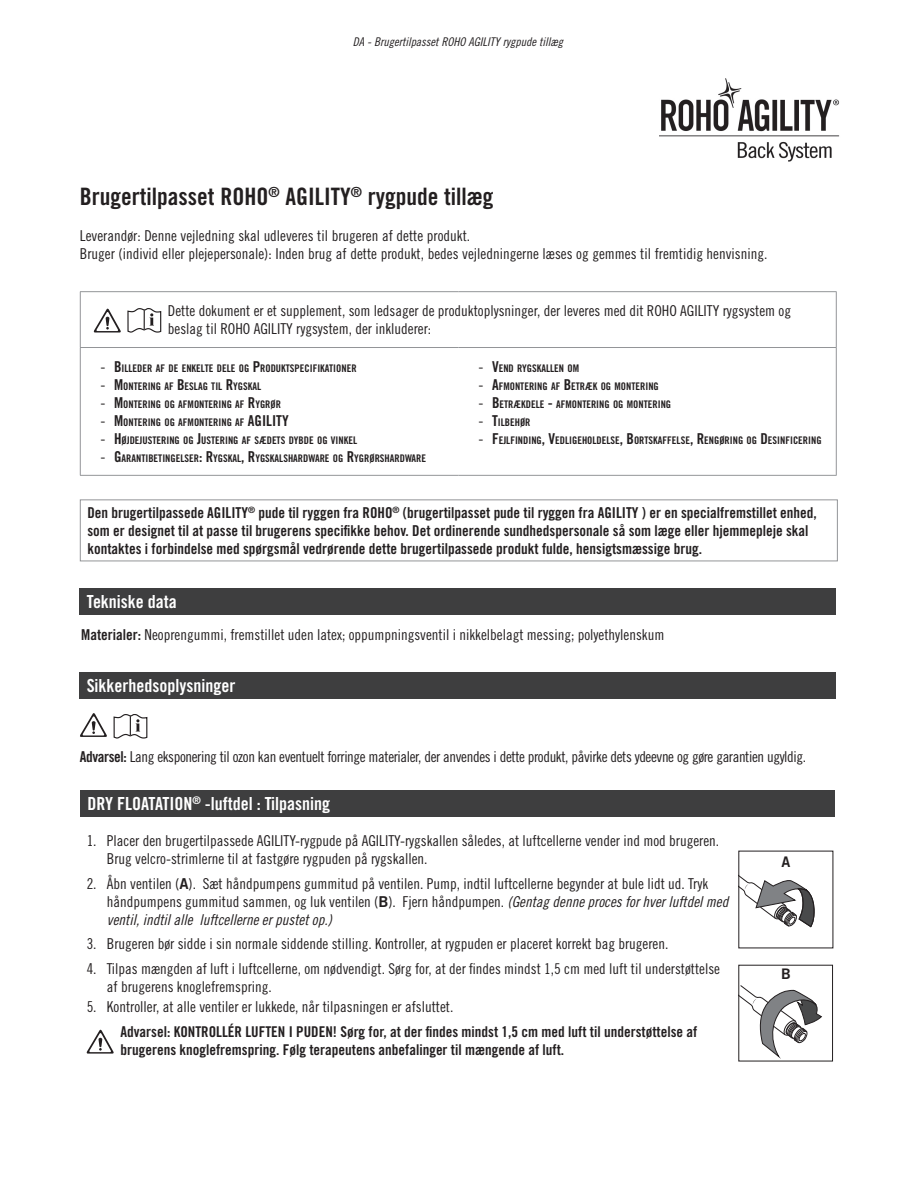
<style>
.page{position:relative;width:918px;height:1188px;background:#fff}
.page>*{position:absolute;margin:0;border:0;box-sizing:border-box;transform-origin:0 0}
.t1{font:24px "Trade Gothic LT Std Bd Cn 20";color:#231f20}
.t2{font:18px "Trade Gothic LT Std Bd Cn 20";color:#fff}
.t3{font:15px/18px "Trade Gothic LT Std Cn 18";color:#231f20}
.t4{font:15px/18px "Trade Gothic LT Std Bd Cn 20";color:#231f20}
.t5{font:15px "Trade Gothic LT Std Cn 18";letter-spacing:-.025em;color:#231f20}
.t6{font:15px "Trade Gothic LT Std Cn 18 Obl";color:#231f20}
.t7{font:14.85px/18px "Trade Gothic LT Std Bd Cn 20";color:#231f20}
.t8{font:14.85px/18px "Trade Gothic LT Std Cn 18";color:#231f20}
.t9{font:14.55px "Trade Gothic LT Std Bd 2";color:#231f20}
.t10{font:12px "Trade Gothic LT Std Cn 18 Obl";color:#231f20}
.t11{font:10.5px "Trade Gothic LT Std Bd Cn 20";color:#231f20}
.s1{font-family:"Trade Gothic LT Std Cn 18";font-size:15px}
.s2{font-size:15px}
.s3{font-family:"Trade Gothic LT Std Bd Cn 20"}
.s4{font-family:"Trade Gothic LT Std Bd 2"}
.s5{font-family:"Trade Gothic LT Std Cn 18 Obl"}
</style>
<div class="page">
<img style="left:659px;top:78px;width:181px;height:84px">
<div style="left:80px;top:499px;width:758px;height:62px;border:1px solid #939598"></div>
<div style="left:80px;top:588px;width:756px;height:26px;background:#3e3e3f"></div>
<div style="left:81px;top:790px;width:754px;height:26px;background:#3e3e3f"></div>
<svg style="left:87px;top:1030px;width:27px;height:24px"></svg>
<svg style="left:741px;top:877px;width:73px;height:50px"></svg>
<svg style="left:741px;top:985px;width:81px;height:72px"></svg>
<div style="left:80px;top:672px;width:756px;height:27px;background:#3e3e3f"></div>
<svg style="left:80px;top:713px;width:27px;height:24px"></svg>
<svg style="left:114px;top:714px;width:33px;height:24px"></svg>
<hr style="left:80px;top:291px;width:378px;height:1px;background:#939598">
<hr style="left:80px;top:292px;width:1px;height:55px;background:#939598">
<hr style="left:458px;top:291px;width:379px;height:1px;background:#939598">
<hr style="left:836px;top:292px;width:1px;height:55px;background:#939598">
<hr style="left:80px;top:347px;width:378px;height:1px;background:#939598">
<hr style="left:80px;top:348px;width:1px;height:127px;background:#939598">
<hr style="left:458px;top:347px;width:379px;height:1px;background:#939598">
<hr style="left:836px;top:348px;width:1px;height:127px;background:#939598">
<hr style="left:80px;top:475px;width:378px;height:1px;background:#939598">
<hr style="left:458px;top:475px;width:379px;height:1px;background:#939598">
<svg style="left:94px;top:309px;width:27px;height:24px"></svg>
<svg style="left:128px;top:308px;width:33px;height:25px"></svg>
<p class="t10" style="left:353px;top:35px;width:212px">DA - Brugertilpasset ROHO AGILITY rygpude tillæg</p>
<h1 class="t1" style="left:80px;top:182px;width:415px">Brugertilpasset ROHO<sup>®</sup> AGILITY<sup>®</sup> rygpude tillæg</h1>
<p class="t3" style="left:80px;top:227px;width:689px">Leverandør: Denne vejledning skal udleveres til brugeren af dette produkt.<br>Bruger (individ eller plejepersonale): Inden brug af dette produkt, bedes vejledningerne læses og gemmes til fremtidig henvisning.</p>
<p class="t3" style="left:168px;top:302px;width:625px">Dette dokument er et supplement, som ledsager de produktoplysninger, der leveres med dit ROHO AGILITY rygsystem og beslag til ROHO AGILITY rygsystem, der inkluderer:</p>
<p class="t11" style="left:101px;top:362px;width:258px"><span class="s1">-</span> <span class="s2">B</span>ILLEDER AF DE ENKELTE DELE OG <span class="s2">P</span>RODUKTSPECIFIKATIONER</p>
<p class="t11" style="left:101px;top:380px;width:162px"><span class="s1">-</span> <span class="s2">M</span>ONTERING AF <span class="s2">B</span>ESLAG TIL <span class="s2">R</span>YGSKAL</p>
<p class="t11" style="left:101px;top:398px;width:182px"><span class="s1">-</span> <span class="s2">M</span>ONTERING OG AFMONTERING AF <span class="s2">R</span>YGRØR</p>
<p class="t11" style="left:101px;top:416px;width:190px"><span class="s1">-</span> <span class="s2">M</span>ONTERING OG AFMONTERING AF <span class="s2">AGILITY</span></p>
<p class="t11" style="left:101px;top:434px;width:258px"><span class="s1">-</span> <span class="s2">H</span>ØJDEJUSTERING OG <span class="s2">J</span>USTERING AF SÆDETS DYBDE OG VINKEL</p>
<p class="t11" style="left:101px;top:452px;width:327px"><span class="s1">-</span> <span class="s2">G</span>ARANTIBETINGELSER<span class="s2">: R</span>YGSKAL<span class="s2">, R</span>YGSKALSHARDWARE OG <span class="s2">R</span>YGRØRSHARDWARE</p>
<p class="t11" style="left:479px;top:362px;width:102px"><span class="s1">-</span> <span class="s2">V</span>END RYGSKALLEN OM</p>
<p class="t11" style="left:479px;top:380px;width:182px"><span class="s1">-</span> <span class="s2">A</span>FMONTERING AF <span class="s2">B</span>ETRÆK OG MONTERING</p>
<p class="t11" style="left:479px;top:398px;width:194px"><span class="s1">-</span> <span class="s2">B</span>ETRÆKDELE <span class="s2">-</span> AFMONTERING OG MONTERING</p>
<p class="t11" style="left:479px;top:416px;width:54px"><span class="s1">-</span> <span class="s2">T</span>ILBEHØR</p>
<p class="t11" style="left:479px;top:434px;width:345px"><span class="s1">-</span> <span class="s2">F</span>EJLFINDING<span class="s2">, V</span>EDLIGEHOLDELSE<span class="s2">, B</span>ORTSKAFFELSE<span class="s2">, R</span>ENGØRING OG <span class="s2">D</span>ESINFICERING</p>
<p class="t4" style="left:87px;top:503px;width:731px">Den brugertilpassede AGILITY<sup>®</sup> pude til ryggen fra ROHO<sup>®</sup> (brugertilpasset pude til ryggen fra AGILITY ) er en specialfremstillet enhed, som er designet til at passe til brugerens specifikke behov. Det ordinerende sundhedspersonale så som læge eller hjemmepleje skal kontaktes i forbindelse med spørgsmål vedrørende dette brugertilpassede produkt fulde, hensigtsmæssige brug.</p>
<p class="t2" style="left:87px;top:590px;width:92px">Tekniske data</p>
<p class="t3" style="left:81px;top:625px;width:585px"><span class="s3">Materialer:</span> Neoprengummi, fremstillet uden latex; oppumpningsventil i nikkelbelagt messing; polyethylenskum</p>
<p class="t2" style="left:87px;top:675px;width:150px">Sikkerhedsoplysninger</p>
<p class="t5" style="left:80px;top:747px;width:728px"><span class="s3">Advarsel:</span> Lang eksponering til ozon kan eventuelt forringe materialer, der anvendes i dette produkt, påvirke dets ydeevne og gøre garantien ugyldig.</p>
<p class="t2" style="left:87px;top:792px;width:244px">DRY FLOATATION<sup>®</sup> -luftdel : Tilpasning</p>
<p class="t3" style="left:107px;top:831px;width:614px;text-indent:-20px">1. Placer den brugertilpassede AGILITY-rygpude på AGILITY-rygskallen således, at luftcellerne vender ind mod brugeren.<br>Brug velcro-strimlerne til at fastgøre rygpuden på rygskallen.</p>
<p class="t3" style="left:107px;top:874px;width:623px;text-indent:-20px">2. Åbn ventilen (<span class="s4">A</span>). Sæt håndpumpens gummitud på ventilen. Pump, indtil luftcellerne begynder at bule lidt ud. Tryk håndpumpens gummitud sammen, og luk ventilen (<span class="s4">B</span>). Fjern håndpumpen. <span class="s5">(Gentag denne proces for hver luftdel med</span></p>
<p class="t6" style="left:107px;top:910px;width:226px">ventil, indtil alle luftcellerne er pustet op.)</p>
<p class="t3" style="left:87px;top:935px;width:583px">3. Brugeren bør sidde i sin normale siddende stilling. Kontroller, at rygpuden er placeret korrekt bag brugeren.</p>
<p class="t8" style="left:107px;top:960px;width:615px;text-indent:-20px"><span class="s2">4. Tilpas mængden af luft i luftcellerne, om nødvendigt.</span> Sørg for, at der findes mindst 1,5 cm med luft til understøttelse af brugerens knoglefremspring.</p>
<p class="t3" style="left:87px;top:998px;width:368px">5. Kontroller, at alle ventiler er lukkede, når tilpasningen er afsluttet.</p>
<p class="t7" style="left:120px;top:1023px;width:578px"><span class="s2">Advarsel:</span> KONTROLLÉR LUFTEN I PUDEN! Sørg for, at der findes mindst 1,5 cm med luft til understøttelse af brugerens knoglefremspring. Følg terapeutens anbefalinger til mængende af luft.</p>
<p class="t9" style="left:781px;top:853px;width:10px">A</p>
<p class="t9" style="left:781px;top:965px;width:11px">B</p>
</div>
